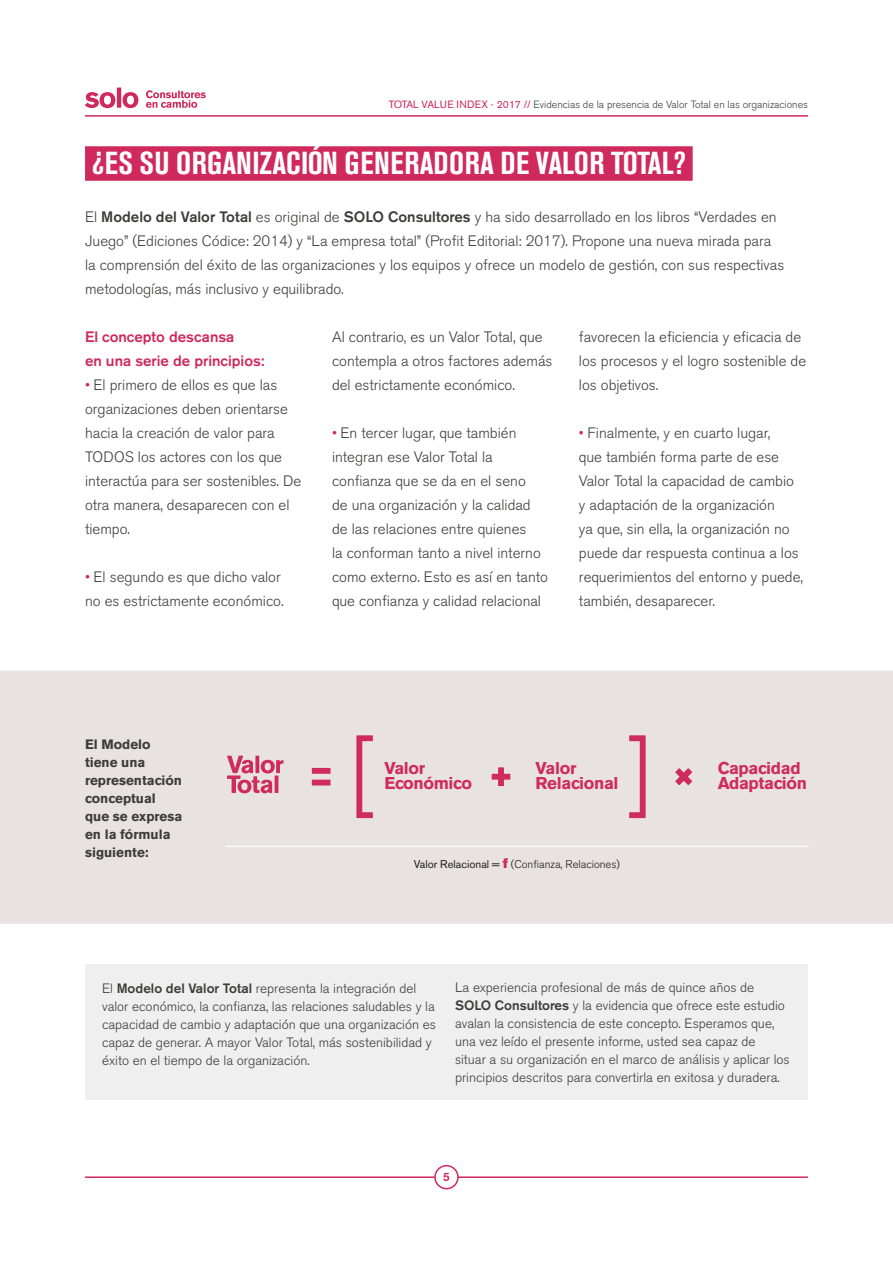
<style>
.page{position:relative;width:893px;height:1263px;background:#fff}
.page>*{position:absolute;margin:0;border:0;box-sizing:border-box;transform-origin:0 0}
.t1{font:700 condensed 31.5px "Akzidenz Grotesk BE";letter-spacing:.01em;color:#fff}
.t2{font:700 16.95px/14.7px "Akzidenz Grotesk BE";letter-spacing:-.02em;color:#cf2b5c}
.t3{font:300 15px/24px "Akzidenz Grotesk BE";color:#3c3c3b}
.t4{font:500 15px/24px "Akzidenz Grotesk BE";color:#cf295d}
.t5{font:300 13.5px/18px "Akzidenz Grotesk BE";color:#3c3c3b}
.t6{font:700 13.5px/18px "Akzidenz Grotesk BE";color:#3c3c3b}
.t7{font:500 12px "Akzidenz Grotesk BE";color:#cf295d}
.t8{font:300 11.1px "Akzidenz Grotesk BE";color:#1e1e1c}
.t9{font:300 10.5px "Akzidenz Grotesk BE";color:#3c3c3b}
.s1{font-weight:400;color:#cf295d}
.s2{font-weight:500}
.s3{color:#cf295d}
.s4{font-weight:400}
.s5{font-family:"Akzidenz Grotesk BE Super";font-weight:400;font-size:13.65px;color:#cf2b5c}
</style>
<div class="page">
<hr style="left:85px;top:1176px;width:723px;height:2px;background:#cf295d">
<hr style="left:85px;top:115px;width:723px;height:2px;background:#cf295d">
<svg style="left:85px;top:88px;width:121px;height:20px"></svg>
<div style="left:435px;top:1166px;width:23px;height:23px;background:#fff;border-radius:50%"></div>
<div style="left:434px;top:1165px;width:25px;height:24px;border:2px solid #cf295d;border-radius:50%"></div>
<div style="left:0;top:671px;width:893px;height:253px;background:#e8e2e0"></div>
<div style="left:85px;top:146px;width:608px;height:35px;background:#cf295d"></div>
<svg style="left:356px;top:735px;width:17px;height:83px"></svg>
<svg style="left:629px;top:735px;width:17px;height:83px"></svg>
<svg style="left:227px;top:756px;width:57px;height:37px"></svg>
<svg style="left:312px;top:768px;width:18px;height:17px"></svg>
<svg style="left:492px;top:767px;width:18px;height:19px"></svg>
<svg style="left:675px;top:768px;width:17px;height:17px"></svg>
<hr style="left:225px;top:846px;width:584px;height:1px;background:#fff">
<div style="left:85px;top:965px;width:723px;height:135px;background:#f0efef"></div>
<p class="t9" style="left:389px;top:99px;width:421px"><span class="s1">TOTAL VALUE INDEX - 2017 //</span> Evidencias de la presencia de Valor Total en las organizaciones</p>
<h1 class="t1" style="left:92px;top:145px;width:595px">¿ES SU ORGANIZACIÓN GENERADORA DE VALOR TOTAL?</h1>
<p class="t3" style="left:85px;top:205px;width:701px">El <span class="s2">Modelo del Valor Total</span> es original de <span class="s2">SOLO Consultores</span> y ha sido desarrollado en los libros “Verdades en Juego” (Ediciones Códice: 2014) y “La empresa total” (Profit Editorial: 2017). Propone una nueva mirada para la comprensión del éxito de las organizaciones y los equipos y ofrece un modelo de gestión, con sus respectivas metodologías, más inclusivo y equilibrado.</p>
<p class="t4" style="left:85px;top:325px;width:181px">El concepto descansa<br>en una serie de principios:</p>
<p class="t3" style="left:85px;top:373px;width:218px"><span class="s3">•</span> El primero de ellos es que las organizaciones deben orientarse hacia la creación de valor para<br>TODOS los actores con los que interactúa para ser sostenibles. De otra manera, desaparecen con el tiempo.</p>
<p class="t3" style="left:85px;top:565px;width:200px"><span class="s3">•</span> El segundo es que dicho valor no es estrictamente económico.</p>
<p class="t3" style="left:579px;top:325px;width:229px">favorecen la eficiencia y eficacia de los procesos y el logro sostenible de los objetivos.</p>
<p class="t3" style="left:579px;top:421px;width:226px"><span class="s3">•</span> Finalmente, y en cuarto lugar,<br>que también forma parte de ese<br>Valor Total la capacidad de cambio y adaptación de la organización<br>ya que, sin ella, la organización no puede dar respuesta continua a los requerimientos del entorno y puede, también, desaparecer.</p>
<p class="t3" style="left:332px;top:325px;width:222px">Al contrario, es un Valor Total, que contempla a otros factores además del estrictamente económico.</p>
<p class="t3" style="left:332px;top:421px;width:218px"><span class="s3">•</span> En tercer lugar, que también integran ese Valor Total la confianza que se da en el seno<br>de una organización y la calidad de las relaciones entre quienes<br>la conforman tanto a nivel interno como externo. Esto es así en tanto que confianza y calidad relacional</p>
<p class="t6" style="left:85px;top:735px;width:99px">El Modelo tiene una representación conceptual que se expresa en la fórmula siguiente:</p>
<p class="t2" style="left:384px;top:761px;width:89px">Valor<br>Económico</p>
<p class="t2" style="left:536px;top:761px;width:84px">Valor<br>Relacional</p>
<p class="t2" style="left:718px;top:761px;width:91px">Capacidad<br>Adaptación</p>
<p class="t8" style="left:414px;top:858px;width:208px"><span class="s4">Valor Relacional =</span> <span class="s5">f</span> (Confianza, Relaciones)</p>
<p class="t5" style="left:102px;top:979px;width:335px">El <span class="s2">Modelo del Valor Total</span> representa la integración del valor económico, la confianza, las relaciones saludables y la capacidad de cambio y adaptación que una organización es capaz de generar. A mayor Valor Total, más sostenibilidad y éxito en el tiempo de la organización.</p>
<p class="t5" style="left:455px;top:978px;width:336px">La experiencia profesional de más de quince años de <span class="s2">SOLO Consultores</span> y la evidencia que ofrece este estudio avalan la consistencia de este concepto. Esperamos que, una vez leído el presente informe, usted sea capaz de situar a su organización en el marco de análisis y aplicar los principios descritos para convertirla en exitosa y duradera.</p>
<p class="t7" style="left:443px;top:1169px;width:8px">5</p>
</div>
